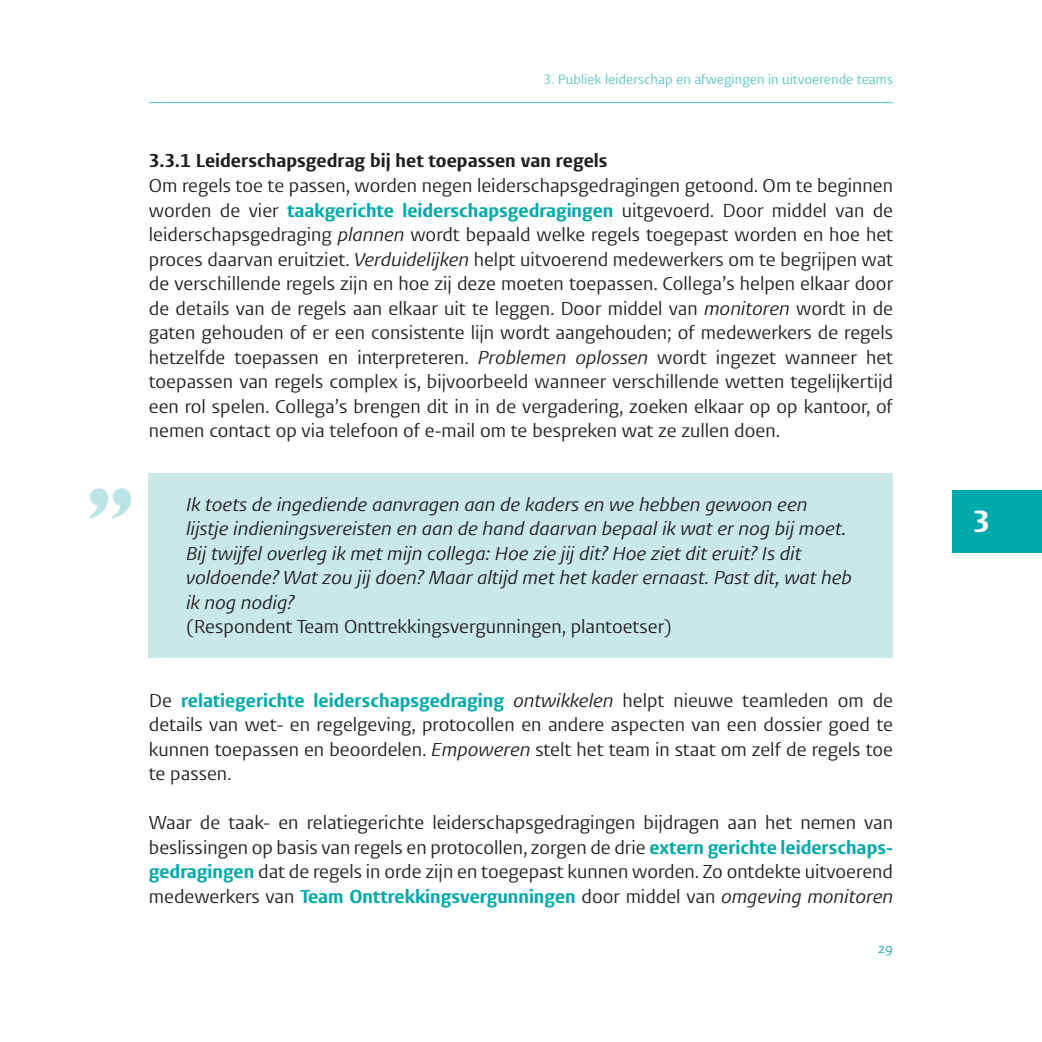
<style>
.page{position:relative;width:1042px;height:1042px;background:#fff}
.page>*{position:absolute;margin:0;border:0;box-sizing:border-box;transform-origin:0 0}
.t1{font:700 105px "Perpetua Titling";color:#bce3e5}
.t2{font:300 31.5px "Vestula";color:#fff}
.t3{font:19.25px/24.5px "Vestula";color:#231f20;text-align:justify}
.t4{font:italic 19.25px/24.5px "Vestula";color:#231f20}
.t5{font:300 19.25px "Vestula";color:#231f20}
.t6{font:14px "Vestula";color:#58c5c7}
.t7{font:14px "Vestula";color:#00a9ab}
.s1{font-weight:300;color:#00a9ab}
.s2{font-style:italic}
</style>
<div class="page">
<hr style="left:149px;top:102px;width:744px;height:1px;background:#58c5c7">
<div style="left:952px;top:490px;width:90px;height:62px;background:#00a9ab"></div>
<div style="left:149px;top:474px;width:744px;height:159px;background:#c9e8ea"></div>
<div style="left:149px;top:596px;width:744px;height:61px;background:#c9e8ea"></div>
<p class="t6" style="left:543px;top:71px;width:351px">3. Publiek leiderschap en afwegingen in uitvoerende teams</p>
<p class="t5" style="left:149px;top:149px;width:460px">3.3.1 Leiderschapsgedrag bij het toepassen van regels</p>
<p class="t3" style="left:149px;top:173px;width:746px">Om regels toe te passen, worden negen leiderschapsgedragingen getoond. Om te beginnen worden de vier <span class="s1">taakgerichte leiderschapsgedragingen</span> uitgevoerd. Door middel van de leiderschapsgedraging <span class="s2">plannen</span> wordt bepaald welke regels toegepast worden en hoe het proces daarvan eruitziet. <span class="s2">Verduidelijken</span> helpt uitvoerend medewerkers om te begrijpen wat de verschillende regels zijn en hoe zij deze moeten toepassen. Collega’s helpen elkaar door de details van de regels aan elkaar uit te leggen. Door middel van <span class="s2">monitoren</span> wordt in de gaten gehouden of er een consistente lijn wordt aangehouden; of medewerkers de regels hetzelfde toepassen en interpreteren. <span class="s2">Problemen oplossen</span> wordt ingezet wanneer het toepassen van regels complex is, bijvoorbeeld wanneer verschillende wetten tegelijkertijd een rol spelen. Collega’s brengen dit in in de vergadering, zoeken elkaar op op kantoor, of nemen contact op via telefoon of e-mail om te bespreken wat ze zullen doen.</p>
<h1 class="t1" style="left:86px;top:462px;width:50px">"</h1>
<p class="t4" style="left:186px;top:492px;width:667px">Ik toets de ingediende aanvragen aan de kaders en we hebben gewoon een lijstje indieningsvereisten en aan de hand daarvan bepaal ik wat er nog bij moet.<br>Bij twijfel overleg ik met mijn collega: Hoe zie jij dit? Hoe ziet dit eruit? Is dit voldoende? Wat zou jij doen? Maar altijd met het kader ernaast. Past dit, wat heb ik nog nodig?</p>
<p class="t3" style="left:186px;top:615px;width:487px">(Respondent Team Onttrekkingsvergunningen, plantoetser)</p>
<p class="t3" style="left:149px;top:688px;width:746px">De <span class="s1">relatiegerichte leiderschapsgedraging</span> <span class="s2">ontwikkelen</span> helpt nieuwe teamleden om de details van wet- en regelgeving, protocollen en andere aspecten van een dossier goed te kunnen toepassen en beoordelen. <span class="s2">Empoweren</span> stelt het team in staat om zelf de regels toe te passen.</p>
<p class="t3" style="left:149px;top:811px;width:746px">Waar de taak- en relatiegerichte leiderschapsgedragingen bijdragen aan het nemen van beslissingen op basis van regels en protocollen, zorgen de drie <span class="s1">extern gerichte leiderschaps&shy;gedragingen</span> dat de regels in orde zijn en toegepast kunnen worden. Zo ontdekte uitvoerend medewerkers van <span class="s1">Team Onttrekkingsvergunningen</span> door middel van <span class="s2">omgeving monitoren</span></p>
<p class="t7" style="left:877px;top:939px;width:17px">29</p>
<h2 class="t2" style="left:972px;top:502px;width:19px">13</h2>
</div>
